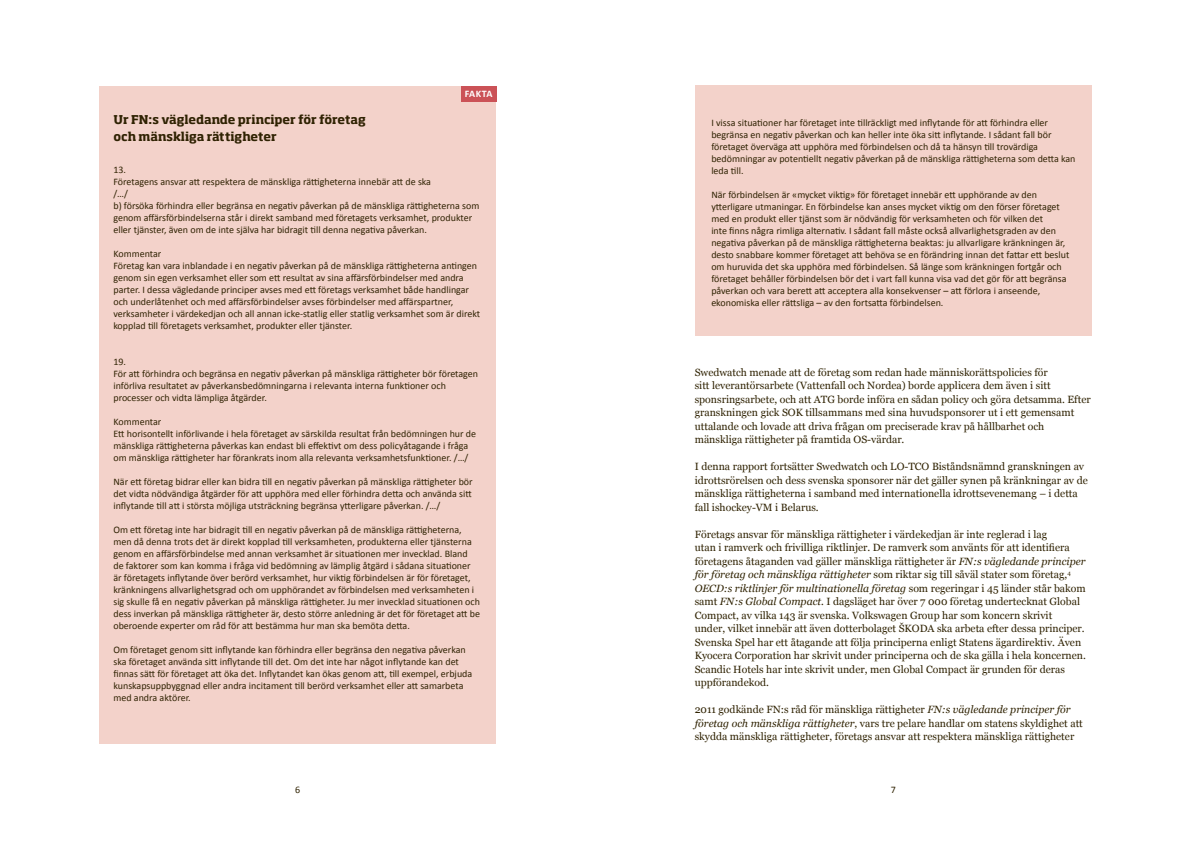
<style>
.page{position:relative;width:1191px;height:842px;background:#fff}
.page>*{position:absolute;margin:0;border:0;box-sizing:border-box;transform-origin:0 0}
.t1{font:700 12px/17px "Soho Std";letter-spacing:-.005em;color:#2f2202}
.t2{font:10.5px/13.5px "Georgia";color:#2f2202}
.t3{font:10px/12px "Calibri";color:#2f2202}
.t4{font:700 10px "Calibri";letter-spacing:.02em;color:#fff}
.s1{font-style:italic}
</style>
<div class="page">
<div style="left:99px;top:86px;width:397px;height:658px;background:#f3d2ca"></div>
<div style="left:461px;top:86px;width:35px;height:16px;background:#cb5257"></div>
<div style="left:694px;top:85px;width:397px;height:251px;background:#f3d2ca"></div>
<p class="t4" style="left:465px;top:88px;width:29px">FAKTA</p>
<p class="t1" style="left:113px;top:112px;width:254px">Ur FN:s vägledande principer för företag och mänskliga rättigheter</p>
<p class="t3" style="left:113px;top:164px;width:367px">13.<br>Företagens ansvar att respektera de mänskliga rättigheterna innebär att de ska<br>/…/<br>b) försöka förhindra eller begränsa en negativ påverkan på de mänskliga rättigheterna som genom affärsförbindelserna står i direkt samband med företagets verksamhet, produkter eller tjänster, även om de inte själva har bidragit till denna negativa påverkan.</p>
<p class="t3" style="left:113px;top:248px;width:368px">Kommentar<br>Företag kan vara inblandade i en negativ påverkan på de mänskliga rättigheterna antingen genom sin egen verksamhet eller som ett resultat av sina affärsförbindelser med andra parter. I dessa vägledande principer avses med ett företags verksamhet både handlingar och underlåtenhet och med affärsförbindelser avses förbindelser med affärspartner, verksamheter i värdekedjan och all annan icke-statlig eller statlig verksamhet som är direkt kopplad till företagets verksamhet, produkter eller tjänster.</p>
<p class="t3" style="left:113px;top:356px;width:366px">19.<br>För att förhindra och begränsa en negativ påverkan på mänskliga rättigheter bör företagen införliva resultatet av påverkansbedömningarna i relevanta interna funktioner och processer och vidta lämpliga åtgärder.</p>
<p class="t3" style="left:113px;top:416px;width:364px">Kommentar<br>Ett horisontellt införlivande i hela företaget av särskilda resultat från bedömningen hur de mänskliga rättigheterna påverkas kan endast bli effektivt om dess policyåtagande i fråga om mänskliga rättigheter har förankrats inom alla relevanta verksamhetsfunktioner. /…/</p>
<p class="t3" style="left:113px;top:476px;width:361px;text-align:justify">När ett företag bidrar eller kan bidra till en negativ påverkan på mänskliga rättigheter bör det vidta nödvändiga åtgärder för att upphöra med eller förhindra detta och använda sitt inflytande till att i största möjliga utsträckning begränsa ytterligare påverkan. /…/</p>
<p class="t3" style="left:113px;top:524px;width:368px">Om ett företag inte har bidragit till en negativ påverkan på de mänskliga rättigheterna, men då denna trots det är direkt kopplad till verksamheten, produkterna eller tjänsterna genom en affärsförbindelse med annan verksamhet är situationen mer invecklad. Bland de faktorer som kan komma i fråga vid bedömning av lämplig åtgärd i sådana situationer är företagets inflytande över berörd verksamhet, hur viktig förbindelsen är för företaget, kränkningens allvarlighetsgrad och om upphörandet av förbindelsen med verksamheten i sig skulle få en negativ påverkan på mänskliga rättigheter. Ju mer invecklad situationen och dess inverkan på mänskliga rättigheter är, desto större anledning är det för företaget att be oberoende experter om råd för att bestämma hur man ska bemöta detta.</p>
<p class="t3" style="left:113px;top:644px;width:360px">Om företaget genom sitt inflytande kan förhindra eller begränsa den negativa påverkan ska företaget använda sitt inflytande till det. Om det inte har något inflytande kan det finnas sätt för företaget att öka det. Inflytandet kan ökas genom att, till exempel, erbjuda kunskapsuppbyggnad eller andra incitament till berörd verksamhet eller att samarbeta med andra aktörer.</p>
<p class="t3" style="left:711px;top:117px;width:366px">I vissa situationer har företaget inte tillräckligt med inflytande för att förhindra eller begränsa en negativ påverkan och kan heller inte öka sitt inflytande. I sådant fall bör företaget överväga att upphöra med förbindelsen och då ta hänsyn till trovärdiga bedömningar av potentiellt negativ påverkan på de mänskliga rättigheterna som detta kan leda till.</p>
<p class="t3" style="left:711px;top:189px;width:359px">När förbindelsen är «mycket viktig» för företaget innebär ett upphörande av den ytterligare utmaningar. En förbindelse kan anses mycket viktig om den förser företaget med en produkt eller tjänst som är nödvändig för verksamheten och för vilken det<br>inte finns några rimliga alternativ. I sådant fall måste också allvarlighetsgraden av den negativa påverkan på de mänskliga rättigheterna beaktas: ju allvarligare kränkningen är, desto snabbare kommer företaget att behöva se en förändring innan det fattar ett beslut om huruvida det ska upphöra med förbindelsen. Så länge som kränkningen fortgår och företaget behåller förbindelsen bör det i vart fall kunna visa vad det gör för att begränsa påverkan och vara berett att acceptera alla konsekvenser – att förlora i anseende, ekonomiska eller rättsliga – av den fortsatta förbindelsen.</p>
<p class="t2" style="left:694px;top:365px;width:397px">Swedwatch menade att de företag som redan hade människorättspolicies för<br>sitt leverantörsarbete (Vattenfall och Nordea) borde applicera dem även i sitt sponsringsarbete, och att ATG borde införa en sådan policy och göra detsamma. Efter granskningen gick SOK tillsammans med sina huvudsponsorer ut i ett gemensamt uttalande och lovade att driva frågan om preciserade krav på hållbarhet och mänskliga rättigheter på framtida OS-värdar.</p>
<p class="t2" style="left:694px;top:460px;width:394px">I denna rapport fortsätter Swedwatch och LO-TCO Biståndsnämnd granskningen av idrottsrörelsen och dess svenska sponsorer när det gäller synen på kränkningar av de mänskliga rättigheterna i samband med internationella idrottsevenemang – i detta fall ishockey-VM i Belarus.</p>
<p class="t2" style="left:694px;top:527px;width:393px">Företags ansvar för mänskliga rättigheter i värdekedjan är inte reglerad i lag<br>utan i ramverk och frivilliga riktlinjer. De ramverk som använts för att identifiera företagens åtaganden vad gäller mänskliga rättigheter är <span class="s1">FN:s vägledande principer för företag och mänskliga rättigheter</span> som riktar sig till såväl stater som företag,<sup>4<br></sup><span class="s1">OECD:s riktlinjer för multinationella företag</span> som regeringar i 45 länder står bakom samt <span class="s1">FN:s Global Compact.</span> I dagsläget har över 7 000 företag undertecknat Global Compact, av vilka 143 är svenska. Volkswagen Group har som koncern skrivit<br>under, vilket innebär att även dotterbolaget ŠKODA ska arbeta efter dessa principer.<br>Svenska Spel har ett åtagande att följa principerna enligt Statens ägardirektiv. Även Kyocera Corporation har skrivit under principerna och de ska gälla i hela koncernen.<br>Scandic Hotels har inte skrivit under, men Global Compact är grunden för deras uppförandekod.</p>
<p class="t2" style="left:694px;top:703px;width:390px">2011 godkände FN:s råd för mänskliga rättigheter <span class="s1">FN:s vägledande principer för företag och mänskliga rättigheter</span>, vars tre pelare handlar om statens skyldighet att skydda mänskliga rättigheter, företags ansvar att respektera mänskliga rättigheter</p>
<p class="t3" style="left:295px;top:784px;width:7px">6</p>
<p class="t3" style="left:890px;top:783px;width:7px">7</p>
</div>
